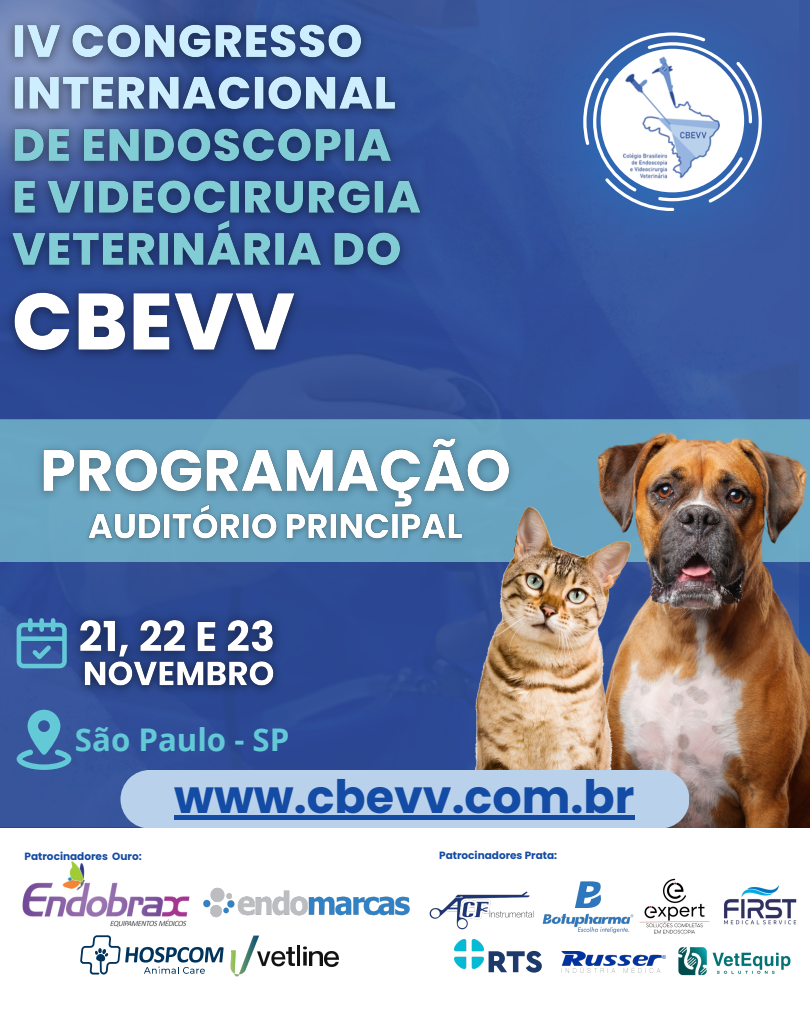
<style>
.page{position:relative;width:810px;height:1013px;background:#fff}
.page>*{position:absolute;margin:0;border:0;box-sizing:border-box;transform-origin:0 0}
.t1{font:700 46px "Poppins";color:#144ba4}
.t2{font:700 31.2px "Open Sans";color:#63c9d7}
.t3{font:700 10.5px "Poppins";color:#144ba4}
</style>
<div class="page">
<img style="left:0;top:0;width:810px;height:826px">
<svg style="left:17px;top:618px;width:46px;height:50px;background:#4883b4"></svg>
<img style="left:0;top:0;width:203px;height:9px">
<div style="left:0;top:419px;width:559px;height:143px;background:#68a5c2"></div>
<img style="left:63px;top:603px;width:229px;height:73px">
<img style="left:71px;top:648px;width:217px;height:53px">
<svg style="left:17px;top:709px;width:54px;height:60px;background:#4985b4"></svg>
<img style="left:559px;top:385px;width:251px;height:443px">
<img style="left:450px;top:505px;width:185px;height:265px">
<img style="left:0;top:9px;width:438px;height:368px">
<div style="left:539px;top:0;width:253px;height:253px;background:#385ba3"></div>
<svg style="left:583px;top:32px;width:179px;height:179px;background:#577cb9"></svg>
<img style="left:601px;top:49px;width:143px;height:143px;border-radius:50%">
<img style="left:29px;top:425px;width:496px;height:99px">
<img style="left:79px;top:496px;width:393px;height:54px">
<div style="left:120px;top:770px;width:569px;height:58px;background:#b9d1eb"></div>
<hr style="left:174px;top:815px;width:460px;height:4px;background:#144ba4">
<img style="left:639px;top:878px;width:71px;height:56px">
<img style="left:203px;top:887px;width:207px;height:31px">
<img style="left:429px;top:891px;width:104px;height:38px">
<svg style="left:575px;top:881px;width:26px;height:27px"></svg>
<img style="left:542px;top:913px;width:92px;height:20px">
<img style="left:455px;top:939px;width:28px;height:29px">
<svg style="left:489px;top:950px;width:53px;height:22px"></svg>
<svg style="left:80px;top:938px;width:144px;height:36px"></svg>
<img style="left:231px;top:935px;width:55px;height:41px">
<img style="left:287px;top:947px;width:8px;height:18px">
<img style="left:297px;top:945px;width:3px;height:20px">
<img style="left:303px;top:946px;width:4px;height:19px">
<img style="left:310px;top:951px;width:12px;height:14px">
<img style="left:325px;top:951px;width:14px;height:15px">
<img style="left:561px;top:951px;width:100px;height:14px">
<img style="left:561px;top:967px;width:99px;height:5px">
<img style="left:678px;top:947px;width:113px;height:29px">
<img style="left:22px;top:861px;width:168px;height:77px">
<img style="left:724px;top:885px;width:73px;height:40px">
<p class="t2" style="left:75px;top:717px;width:216px">São Paulo - SP</p>
<p class="t1" style="left:174px;top:764px;width:462px">www.cbevv.com.br</p>
<p class="t3" style="left:25px;top:848px;width:119px">Patrocinadores Ouro:</p>
<h5 class="t3" style="left:439px;top:848px;width:119px">Patrocinadores Prata:</h5>
</div>
